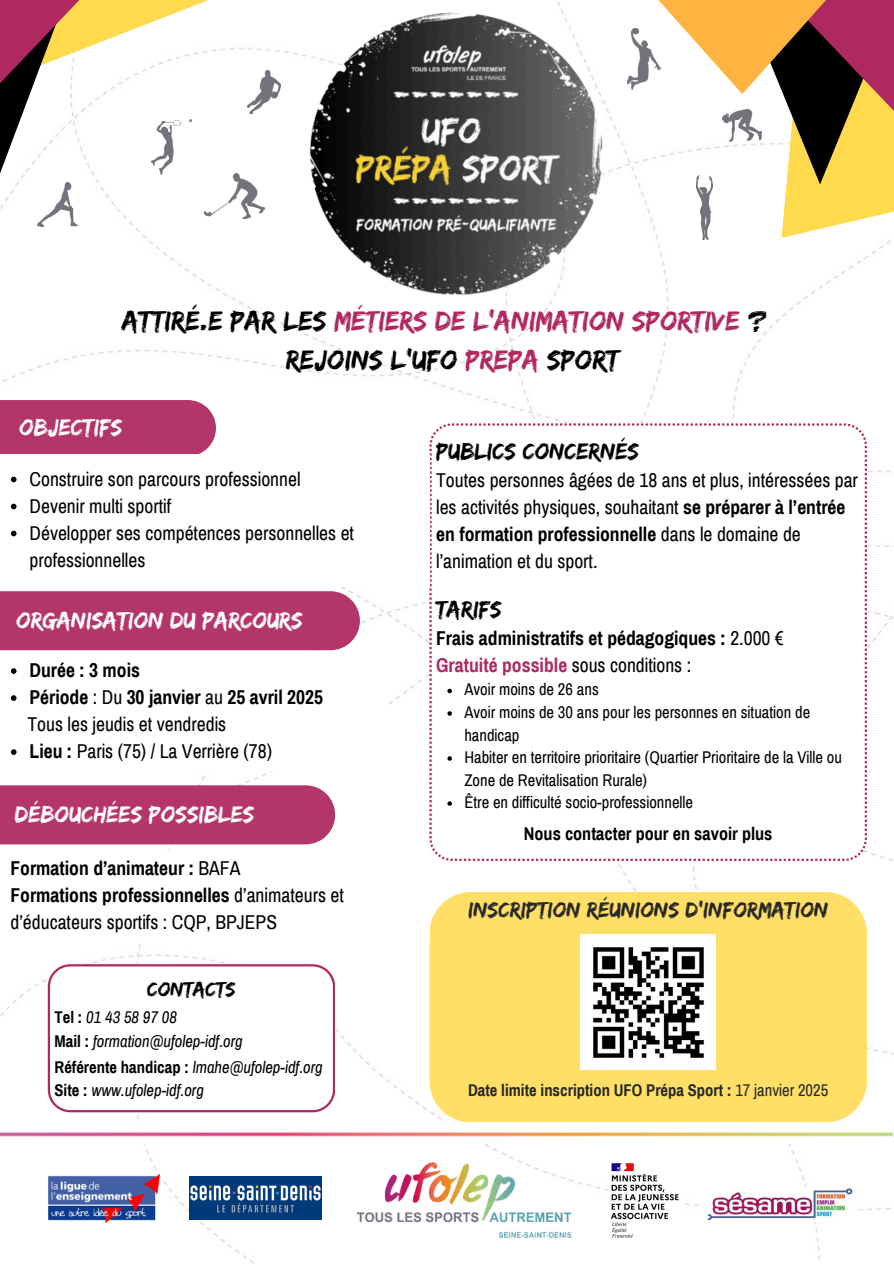
<style>
.page{position:relative;width:894px;height:1264px;background:#fff}
.page>*{position:absolute;margin:0;border:0;box-sizing:border-box;transform-origin:0 0}
.t1{font:28.5px/39.3px "Edo";color:#af2861;text-align:center}
.t2{font:24px "Edo";color:#fff}
.t3{font:24px "Edo";color:#000}
.t4{font:22.5px "Edo";color:#000}
.t5{font:21px "Edo";color:#000}
.t6{font:19.5px/27px "Archivo Narrow";color:#000}
.t7{font:700 19.5px/27px "Archivo Narrow";color:#000}
.t8{font:700 18px "Archivo Narrow";color:#000}
.t9{font:16.5px/22.5px "Archivo Narrow";color:#000}
.t10{font:italic 16.5px "Archivo Narrow";color:#000}
.t11{font:700 16.5px "Archivo Narrow";color:#000}
.s1{color:#000}
.s2{font-weight:400}
.s3{font-weight:700}
.s4{font-weight:700;font-style:normal}
.s5{color:#af2861}
</style>
<div class="page">
<svg style="left:48px;top:964px;width:287px;height:148px"></svg>
<svg style="left:760px;top:94px;width:133px;height:144px"></svg>
<svg style="left:788px;top:0;width:105px;height:141px;background:#875637"></svg>
<svg style="left:756px;top:0;width:119px;height:94px;background:#86483c"></svg>
<div style="left:0;top:400px;width:145px;height:54px;background:#b4356a"></div>
<svg style="left:429px;top:423px;width:437px;height:438px"></svg>
<svg style="left:447px;top:688px;width:5px;height:5px"></svg>
<svg style="left:447px;top:711px;width:5px;height:4px"></svg>
<svg style="left:447px;top:756px;width:5px;height:4px"></svg>
<svg style="left:447px;top:801px;width:5px;height:4px"></svg>
<div style="left:0;top:591px;width:360px;height:59px;background:#b4356a"></div>
<svg style="left:128px;top:0;width:17px;height:75px"></svg>
<svg style="left:0;top:89px;width:58px;height:120px"></svg>
<svg style="left:0;top:0;width:128px;height:89px"></svg>
<img style="left:37px;top:183px;width:41px;height:44px">
<img style="left:756px;top:110px;width:5px;height:31px">
<div style="left:429px;top:892px;width:437px;height:230px;background:#ffdf67"></div>
<div style="left:0;top:785px;width:335px;height:59px;background:#b4356a"></div>
<svg style="left:11px;top:476px;width:6px;height:6px"></svg>
<svg style="left:11px;top:503px;width:6px;height:6px"></svg>
<svg style="left:11px;top:530px;width:6px;height:6px"></svg>
<svg style="left:11px;top:668px;width:6px;height:6px"></svg>
<svg style="left:11px;top:695px;width:6px;height:6px"></svg>
<svg style="left:11px;top:749px;width:6px;height:6px"></svg>
<img style="left:145px;top:0;width:611px;height:488px">
<img style="left:580px;top:934px;width:135px;height:135px">
<img style="left:0;top:1132px;width:893px;height:5px">
<img style="left:49px;top:1174px;width:110px;height:48px">
<img style="left:611px;top:1163px;width:68px;height:75px">
<img style="left:189px;top:1176px;width:133px;height:43px">
<img style="left:707px;top:1186px;width:145px;height:35px">
<img style="left:358px;top:1162px;width:213px;height:76px">
<h5 class="t1" style="left:122px;top:300px;width:646px"><span class="s1">ATTIRÉ.E PAR LES</span> MÉTIERS DE L’ANIMATION SPORTIVE <span class="s1">?<br>REJOINS L’UFO</span> PREPA <span class="s1">SPORT</span></h5>
<p class="t2" style="left:19px;top:413px;width:105px">OBJECTIFS</p>
<h5 class="t6" style="left:30px;top:465px;width:272px">Construire son parcours professionnel</h5>
<h6 class="t6" style="left:30px;top:492px;width:143px">Devenir multi sportif</h6>
<p class="t6" style="left:30px;top:519px;width:326px">Développer ses compétences personnelles et professionnelles</p>
<p class="t2" style="left:16px;top:606px;width:288px">ORGANISATION DU PARCOURS</p>
<p class="t7" style="left:30px;top:657px;width:112px">Durée : 3 mois</p>
<p class="t7" style="left:30px;top:684px;width:295px">Période <span class="s2">: Du</span> 30 janvier <span class="s2">au</span> 25 avril 2025</p>
<p class="t6" style="left:27px;top:711px;width:200px">Tous les jeudis et vendredis</p>
<p class="t6" style="left:30px;top:738px;width:244px"><span class="s3">Lieu :</span> Paris (75) / La Verrière (78)</p>
<p class="t2" style="left:15px;top:800px;width:241px">DÉBOUCHÉES POSSIBLES</p>
<p class="t6" style="left:10px;top:854px;width:335px"><span class="s3">Formation d’animateur :</span> BAFA<br><span class="s3">Formations professionnelles</span> d’animateurs et d’éducateurs sportifs : CQP, BPJEPS</p>
<p class="t5" style="left:147px;top:976px;width:90px">CONTACTS</p>
<p class="t10" style="left:54px;top:1008px;width:124px"><span class="s4">Tel :</span> 01 43 58 97 08</p>
<p class="t10" style="left:54px;top:1032px;width:190px"><span class="s4">Mail :</span> formation@ufolep-idf.org</p>
<p class="t10" style="left:54px;top:1058px;width:270px"><span class="s4">Référente handicap :</span> lmahe@ufolep-idf.org</p>
<p class="t10" style="left:54px;top:1081px;width:151px"><span class="s4">Site :</span> www.ufolep-idf.org</p>
<p class="t3" style="left:436px;top:437px;width:204px">PUBLICS CONCERNÉS</p>
<p class="t6" style="left:436px;top:467px;width:423px">Toutes personnes âgées de 18 ans et plus, intéressées par les activités physiques, souhaitant <span class="s3">se préparer à l’entrée en formation professionnelle</span> dans le domaine de l’animation et du sport.</p>
<p class="t3" style="left:436px;top:595px;width:67px">TARIFS</p>
<p class="t7" style="left:436px;top:624px;width:349px">Frais administratifs et pédagogiques : <span class="s2">2.000 €<br></span><span class="s5">Gratuité possible</span> <span class="s2">sous conditions :</span></p>
<p class="t9" style="left:464px;top:678px;width:136px">Avoir moins de 26 ans</p>
<p class="t9" style="left:464px;top:701px;width:347px">Avoir moins de 30 ans pour les personnes en situation de handicap</p>
<p class="t9" style="left:464px;top:746px;width:379px">Habiter en territoire prioritaire (Quartier Prioritaire de la Ville ou<br>Zone de Revitalisation Rurale)</p>
<h1 class="t9" style="left:464px;top:791px;width:230px">Être en difficulté socio-professionnelle</h1>
<h3 class="t8" style="left:523px;top:823px;width:250px">Nous contacter pour en savoir plus</h3>
<p class="t4" style="left:468px;top:896px;width:361px">INSCRIPTION RÉUNIONS D’INFORMATION</p>
<p class="t11" style="left:468px;top:1081px;width:361px">Date limite inscription UFO Prépa Sport : <span class="s2">17 janvier 2025</span></p>
</div>
